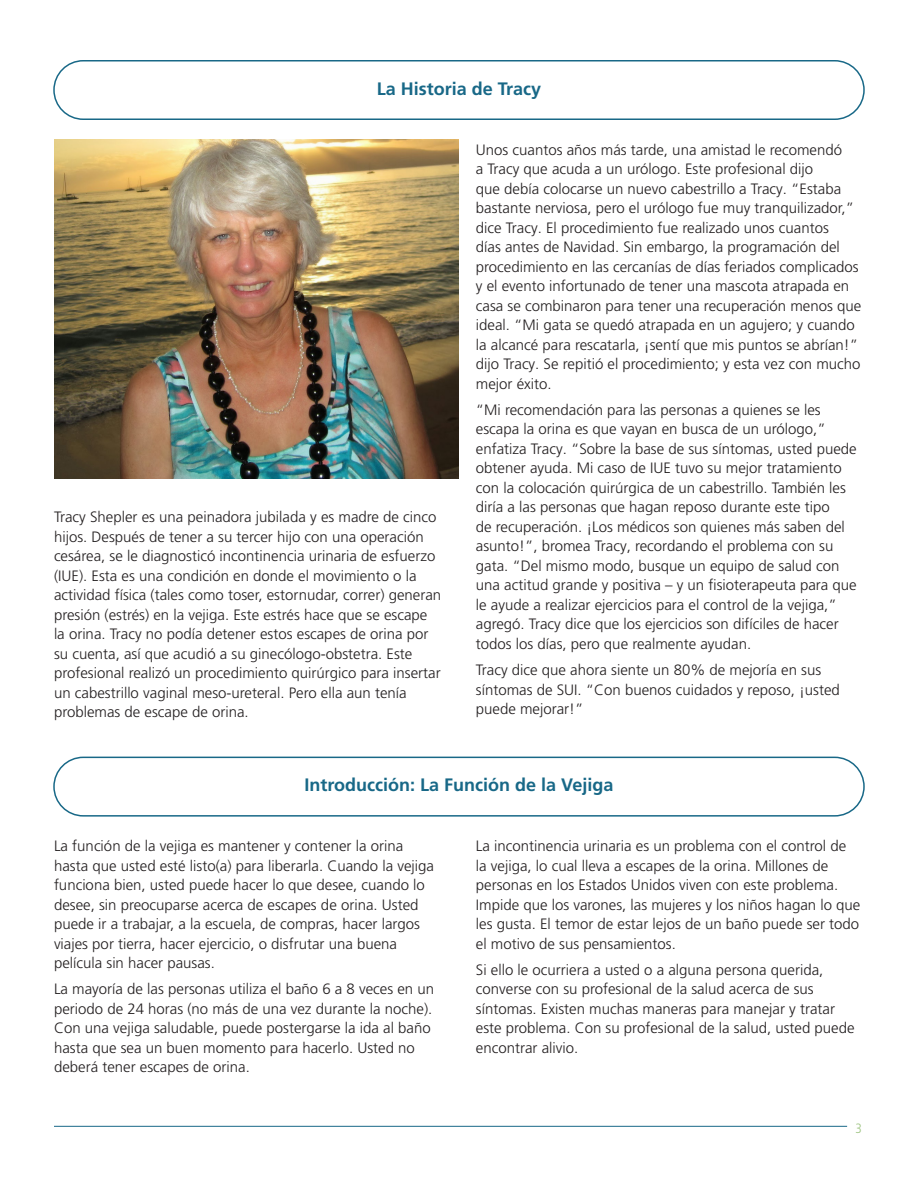
<style>
.page{position:relative;width:918px;height:1188px;background:#fff}
.page>*{position:absolute;margin:0;border:0;box-sizing:border-box;transform-origin:0 0}
.Header3{font:700 18px "Frutiger LT Pro";color:#186887}
.Body1{font:300 15px/19.5px "Frutiger LT Pro";color:#231f20}
.t1{font:300 condensed 13.5px "Frutiger LT Pro";color:#9ec482}
</style>
<div class="page">
<hr style="left:54px;top:1126px;width:793px;height:1px;background:#186887">
<div style="left:53px;top:60px;width:812px;height:60px;border:2px solid #186887;border-radius:29px"></div>
<img style="left:54px;top:139px;width:405px;height:339px">
<div style="left:53px;top:757px;width:812px;height:60px;border:2px solid #186887;border-radius:29px"></div>
<p class="Header3" style="left:377px;top:78px;width:166px">La Historia de Tracy</p>
<p class="Body1" style="left:54px;top:507px;width:389px">Tracy Shepler es una peinadora jubilada y es madre de cinco hijos. Después de tener a su tercer hijo con una operación cesárea, se le diagnosticó incontinencia urinaria de esfuerzo (IUE). Esta es una condición en donde el movimiento o la actividad física (tales como toser, estornudar, correr) generan presión (estrés) en la vejiga. Este estrés hace que se escape la orina. Tracy no podía detener estos escapes de orina por su cuenta, así que acudió a su ginecólogo-obstetra. Este profesional realizó un procedimiento quirúrgico para insertar un cabestrillo vaginal meso-ureteral. Pero ella aun tenía problemas de escape de orina.</p>
<p class="Body1" style="left:476px;top:140px;width:387px">Unos cuantos años más tarde, una amistad le recomendó<br>a Tracy que acuda a un urólogo. Este profesional dijo<br>que debía colocarse un nuevo cabestrillo a Tracy. “Estaba bastante nerviosa, pero el urólogo fue muy tranquilizador,” dice Tracy. El procedimiento fue realizado unos cuantos<br>días antes de Navidad. Sin embargo, la programación del procedimiento en las cercanías de días feriados complicados y el evento infortunado de tener una mascota atrapada en casa se combinaron para tener una recuperación menos que ideal. “Mi gata se quedó atrapada en un agujero; y cuando la alcancé para rescatarla, ¡sentí que mis puntos se abrían!” dijo Tracy. Se repitió el procedimiento; y esta vez con mucho mejor éxito.</p>
<p class="Body1" style="left:476px;top:400px;width:382px">“Mi recomendación para las personas a quienes se les escapa la orina es que vayan en busca de un urólogo,” enfatiza Tracy. “Sobre la base de sus síntomas, usted puede obtener ayuda. Mi caso de IUE tuvo su mejor tratamiento con la colocación quirúrgica de un cabestrillo. También les diría a las personas que hagan reposo durante este tipo<br>de recuperación. ¡Los médicos son quienes más saben del asunto!”, bromea Tracy, recordando el problema con su gata. “Del mismo modo, busque un equipo de salud con una actitud grande y positiva – y un fisioterapeuta para que le ayude a realizar ejercicios para el control de la vejiga,” agregó. Tracy dice que los ejercicios son difíciles de hacer todos los días, pero que realmente ayudan.</p>
<p class="Body1" style="left:476px;top:660px;width:366px">Tracy dice que ahora siente un 80% de mejoría en sus síntomas de SUI. “Con buenos cuidados y reposo, ¡usted puede mejorar!”</p>
<p class="Header3" style="left:305px;top:774px;width:310px">Introducción: La Función de la Vejiga</p>
<p class="Body1" style="left:54px;top:836px;width:382px">La función de la vejiga es mantener y contener la orina hasta que usted esté listo(a) para liberarla. Cuando la vejiga funciona bien, usted puede hacer lo que desee, cuando lo desee, sin preocuparse acerca de escapes de orina. Usted puede ir a trabajar, a la escuela, de compras, hacer largos viajes por tierra, hacer ejercicio, o disfrutar una buena película sin hacer pausas.</p>
<p class="Body1" style="left:54px;top:980px;width:382px">La mayoría de las personas utiliza el baño 6 a 8 veces en un periodo de 24 horas (no más de una vez durante la noche).<br>Con una vejiga saludable, puede postergarse la ida al baño hasta que sea un buen momento para hacerlo. Usted no deberá tener escapes de orina.</p>
<p class="Body1" style="left:476px;top:836px;width:386px">La incontinencia urinaria es un problema con el control de la vejiga, lo cual lleva a escapes de la orina. Millones de personas en los Estados Unidos viven con este problema.<br>Impide que los varones, las mujeres y los niños hagan lo que les gusta. El temor de estar lejos de un baño puede ser todo el motivo de sus pensamientos.</p>
<p class="Body1" style="left:476px;top:960px;width:380px">Si ello le ocurriera a usted o a alguna persona querida, converse con su profesional de la salud acerca de sus síntomas. Existen muchas maneras para manejar y tratar este problema. Con su profesional de la salud, usted puede encontrar alivio.</p>
<p class="t1" style="left:856px;top:1120px;width:8px">3</p>
</div>
